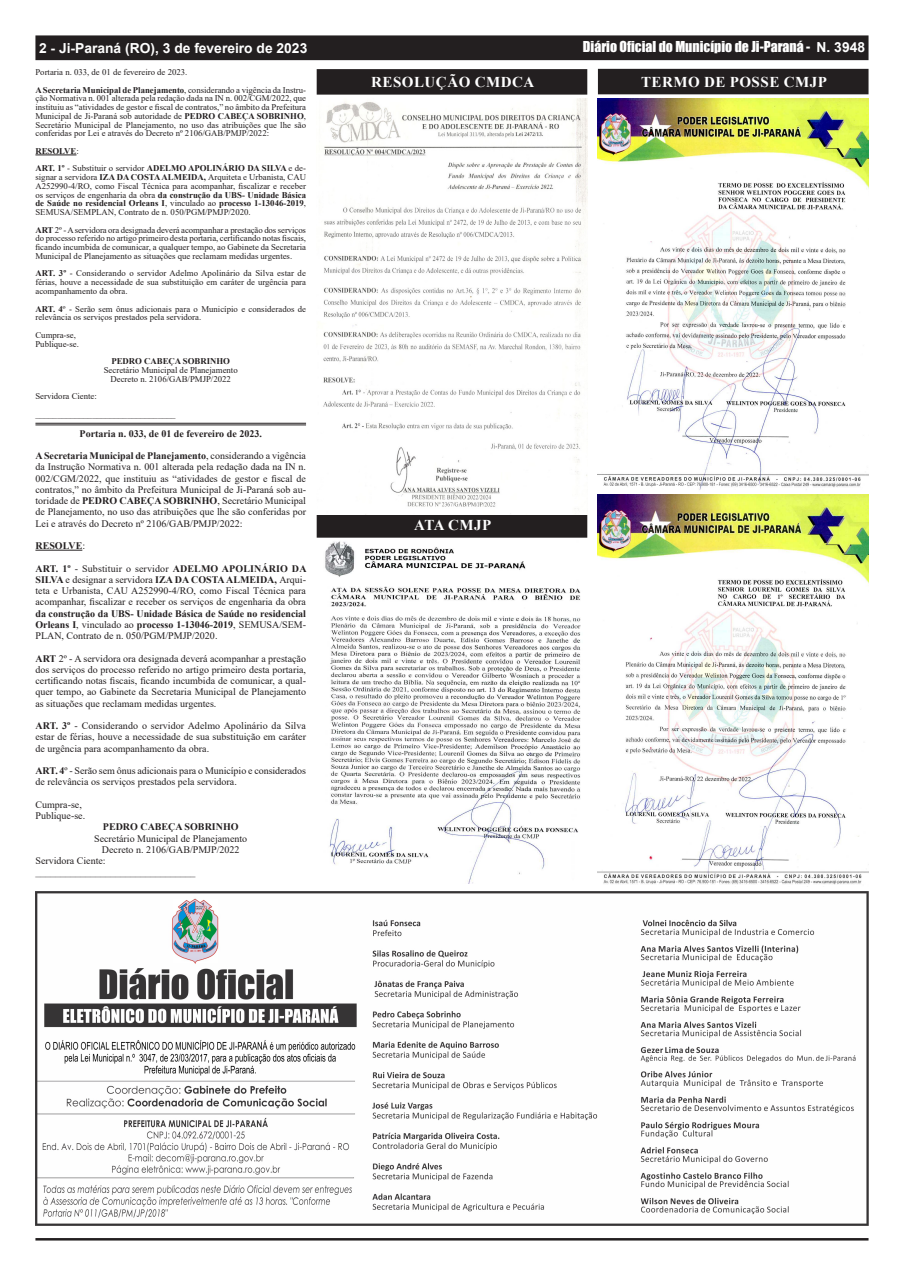
<style>
.page{position:relative;width:904px;height:1276px;background:#fff}
.page>*{position:absolute;margin:0;border:0;box-sizing:border-box;transform-origin:0 0}
.t1{font:700 15px "Times New Roman";letter-spacing:.035em;color:#fff}
.t2{font:13.88px "Impact";color:#fff}
.t3{font:700 13.88px "Arial";color:#fff}
.Edital{font:10px/11.2px "Times New Roman";color:#231f20;text-align:justify}
.Edital-2{font:700 10px "Times New Roman";color:#231f20}
.Edital-3{font:8.75px/8.8px "Times New Roman";color:#231f20;text-align:justify}
.Edital-4{font:700 8.75px "Times New Roman";color:#231f20}
.s1{font-family:"Arial";font-weight:700}
.s2{font-weight:700}
.s3{font-weight:400}
</style>
<div class="page">
<div style="left:36px;top:36px;width:832px;height:24px;background:#231f20"></div>
<div style="left:35px;top:35px;width:833px;height:25px;border:1px solid #231f20"></div>
<hr style="left:35px;top:1238px;width:833px;height:2px;background:#231f20">
<hr style="left:35px;top:154px;width:41px;height:1px;background:#231f20">
<hr style="left:35px;top:550px;width:47px;height:1px;background:#231f20">
<div style="left:319px;top:71px;width:266px;height:21px;background:#231f20"></div>
<div style="left:317px;top:69px;width:270px;height:26px;border:5px solid #231f20"></div>
<div style="left:319px;top:514px;width:266px;height:21px;background:#231f20"></div>
<div style="left:317px;top:512px;width:270px;height:25px;border:5px solid #231f20"></div>
<div style="left:600px;top:71px;width:266px;height:21px;background:#231f20"></div>
<div style="left:598px;top:69px;width:270px;height:25px;border:5px solid #231f20"></div>
<img style="left:317px;top:98px;width:270px;height:416px">
<hr style="left:35px;top:423px;width:271px;height:1px;background:#231f20">
<hr style="left:35px;top:424px;width:271px;height:1px;background:#231f20">
<img style="left:325px;top:541px;width:256px;height:343px">
<img style="left:598px;top:494px;width:270px;height:391px">
<img style="left:598px;top:98px;width:270px;height:392px">
<img style="left:35px;top:891px;width:833px;height:334px">
<p class="t3" style="left:39px;top:38px;width:270px">2 - Ji-Paraná (RO), 3 de fevereiro de 2023</p>
<h2 class="t2" style="left:583px;top:36px;width:283px">Diário Oficial do Município de Ji-Paraná - <span class="s1">N. 3948</span></h2>
<p class="Edital-3" style="left:35px;top:68px;width:153px">Portaria n. 033, de 01 de fevereiro de 2023.</p>
<p class="Edital-3" style="left:35px;top:85px;width:272px"><span class="s2">A Secretaria Municipal de Planejamento</span>, considerando a vigência da Instru&shy;ção Normativa n. 001 alterada pela redação dada na IN n. 002/CGM/2022, que instituiu as “atividades de gestor e fiscal de contratos,” no âmbito da Prefeitura Municipal de Ji-Paraná sob autoridade de <span class="s2">PEDRO CABEÇA SOBRINHO</span>, Secretário Municipal de Planejamento, no uso das atribuições que lhe são conferidas por Lei e através do Decreto nº 2106/GAB/PMJP/2022:</p>
<p class="Edital-4" style="left:35px;top:145px;width:45px">RESOLVE<span class="s3">:</span></p>
<p class="Edital-3" style="left:35px;top:164px;width:272px"><span class="s2">ART. 1º</span> - Substituir o servidor <span class="s2">ADELMO APOLINÁRIO DA SILVA</span> e de&shy;signar a servidora <span class="s2">IZA DA COSTA ALMEIDA,</span> Arquiteta e Urbanista, CAU A252990-4/RO, como Fiscal Técnica para acompanhar, fiscalizar e receber os serviços de engenharia da obra <span class="s2">da construção da UBS- Unidade Básica de Saúde no residencial Orleans I</span>, vinculado ao <span class="s2">processo 1-13046-2019</span>, SEMUSA/SEMPLAN, Contrato de n. 050/PGM/PMJP/2020.</p>
<p class="Edital-3" style="left:35px;top:225px;width:272px"><span class="s2">ART</span> 2º - A servidora ora designada deverá acompanhar a prestação dos serviços do processo referido no artigo primeiro desta portaria, certificando notas fiscais, ficando incumbida de comunicar, a qualquer tempo, ao Gabinete da Secretaria Municipal de Planejamento as situações que reclamam medidas urgentes.</p>
<p class="Edital-3" style="left:35px;top:269px;width:272px"><span class="s2">ART. 3º</span> - Considerando o servidor Adelmo Apolinário da Silva estar de férias, houve a necessidade de sua substituição em caráter de urgência para acompanhamento da obra.</p>
<p class="Edital-3" style="left:35px;top:304px;width:272px"><span class="s2">ART. 4</span>º - Serão sem ônus adicionais para o Município e considerados de relevância os serviços prestados pela servidora.</p>
<p class="Edital-3" style="left:35px;top:330px;width:42px">Cumpra-se,</p>
<p class="Edital-3" style="left:35px;top:339px;width:45px">Publique-se.</p>
<p class="Edital-4" style="left:111px;top:355px;width:120px">PEDRO CABEÇA SOBRINHO</p>
<p class="Edital-3" style="left:104px;top:365px;width:135px">Secretário Municipal de Planejamento</p>
<p class="Edital-3" style="left:111px;top:374px;width:122px">Decreto n. 2106/GAB/PMJP/2022</p>
<p class="Edital-3" style="left:35px;top:391px;width:63px">Servidora Ciente:</p>
<p class="Edital-3" style="left:35px;top:409px;width:141px">________________________________</p>
<p class="Edital-2" style="left:80px;top:426px;width:184px">Portaria n. 033, de 01 de fevereiro de 2023.</p>
<p class="Edital" style="left:35px;top:450px;width:272px"><span class="s2">A Secretaria Municipal de Planejamento</span>, considerando a vigência da Instrução Normativa n. 001 alterada pela redação dada na IN n.<br>002/CGM/2022, que instituiu as “atividades de gestor e fiscal de contratos,” no âmbito da Prefeitura Municipal de Ji-Paraná sob au&shy;toridade de <span class="s2">PEDRO CABEÇA SOBRINHO</span>, Secretário Municipal de Planejamento, no uso das atribuições que lhe são conferidas por Lei e através do Decreto nº 2106/GAB/PMJP/2022:</p>
<p class="Edital-2" style="left:35px;top:538px;width:51px">RESOLVE<span class="s3">:</span></p>
<p class="Edital" style="left:35px;top:562px;width:272px"><span class="s2">ART. 1º</span> - Substituir o servidor <span class="s2">ADELMO APOLINÁRIO DA SILVA</span> e designar a servidora <span class="s2">IZA DA COSTA ALMEIDA,</span> Arqui&shy;teta e Urbanista, CAU A252990-4/RO, como Fiscal Técnica para acompanhar, fiscalizar e receber os serviços de engenharia da obra <span class="s2">da construção da UBS- Unidade Básica de Saúde no residencial Orleans I</span>, vinculado ao <span class="s2">processo 1-13046-2019</span>, SEMUSA/SEM-PLAN, Contrato de n. 050/PGM/PMJP/2020.</p>
<p class="Edital" style="left:35px;top:652px;width:272px"><span class="s2">ART</span> 2º - A servidora ora designada deverá acompanhar a prestação dos serviços do processo referido no artigo primeiro desta portaria, certificando notas fiscais, ficando incumbida de comunicar, a qual&shy;quer tempo, ao Gabinete da Secretaria Municipal de Planejamento as situações que reclamam medidas urgentes.</p>
<p class="Edital" style="left:35px;top:720px;width:272px"><span class="s2">ART. 3º</span> - Considerando o servidor Adelmo Apolinário da Silva estar de férias, houve a necessidade de sua substituição em caráter de urgência para acompanhamento da obra.</p>
<p class="Edital" style="left:35px;top:765px;width:272px"><span class="s2">ART. 4</span>º - Serão sem ônus adicionais para o Município e considerados de relevância os serviços prestados pela servidora.</p>
<p class="Edital" style="left:35px;top:798px;width:48px">Cumpra-se,</p>
<p class="Edital" style="left:35px;top:810px;width:51px">Publique-se.</p>
<p class="Edital-2" style="left:103px;top:820px;width:137px">PEDRO CABEÇA SOBRINHO</p>
<p class="Edital" style="left:94px;top:832px;width:155px">Secretário Municipal de Planejamento</p>
<p class="Edital" style="left:102px;top:843px;width:139px">Decreto n. 2106/GAB/PMJP/2022</p>
<p class="Edital" style="left:35px;top:855px;width:72px">Servidora Ciente:</p>
<p class="Edital" style="left:35px;top:866px;width:161px">________________________________</p>
<p class="t1" style="left:371px;top:71px;width:165px">RESOLUÇÃO CMDCA</p>
<p class="t1" style="left:641px;top:71px;width:187px">TERMO DE POSSE CMJP</p>
<p class="t1" style="left:414px;top:514px;width:79px">ATA CMJP</p>
</div>
